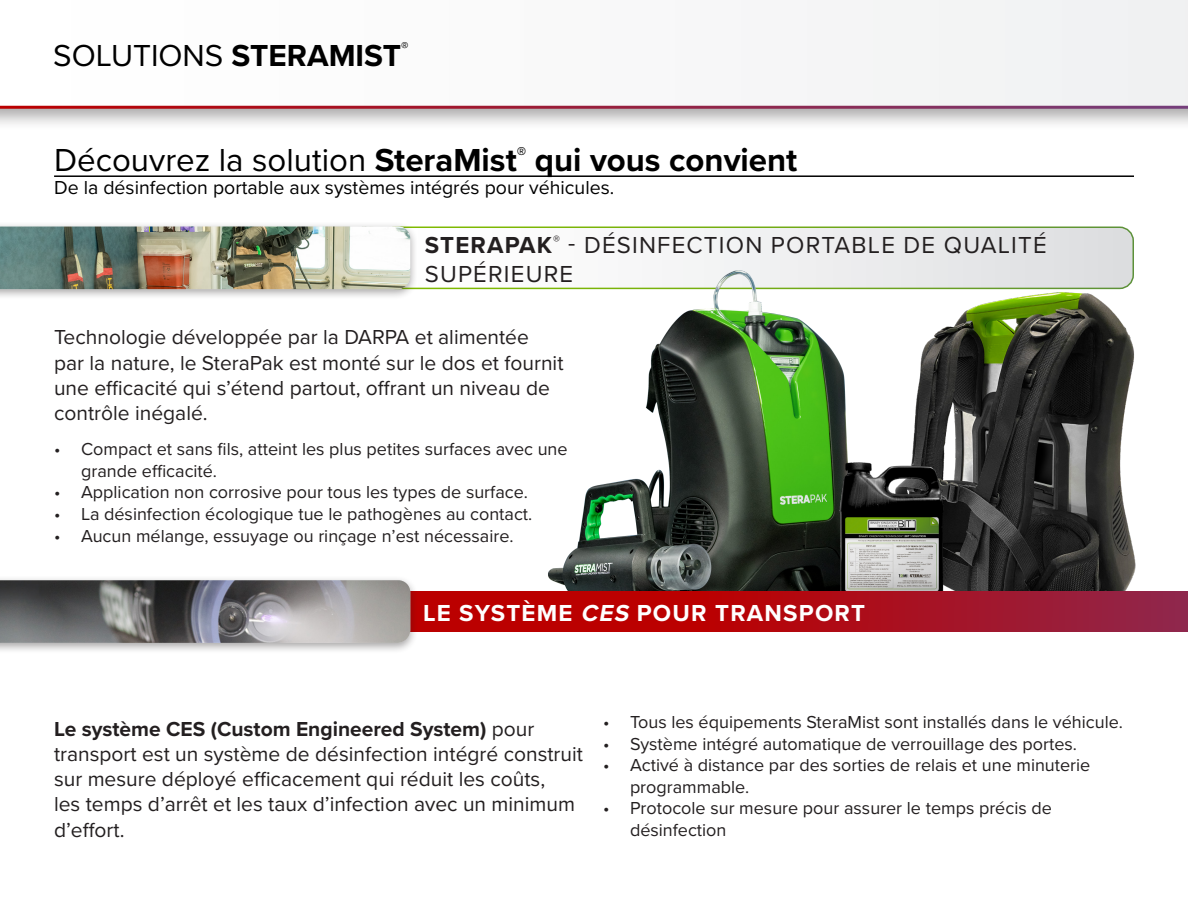
<style>
.page{position:relative;width:1188px;height:918px;background:#fff}
.page>*{position:absolute;margin:0;border:0;box-sizing:border-box;transform-origin:0 0}
.Body_Text{font:700 33px "Proxima Nova";color:#000}
.t1{font:31.5px "Proxima Nova";color:#000}
.t2{font:24px/28.8px "Proxima Nova";letter-spacing:.05em;color:#231f20}
.t3{font:700 24px "Proxima Nova";letter-spacing:.05em;color:#fff}
.t4{font:21px/25.2px "Proxima Nova";color:#231f20}
.Body_Text-2{font:19.5px "Proxima Nova";color:#000}
.t5{font:18px/21.6px "Proxima Nova";color:#231f20}
.t6{font:700 14.85px "Proxima Nova";color:#000}
.s1{font-weight:700}
.s2{font-weight:400}
.s3{font-style:italic}
</style>
<div class="page">
<div style="left:0;top:0;width:1188px;height:131px;background:#231f20;opacity:.4"></div>
<svg style="left:0;top:0;width:1188px;height:109px"></svg>
<img style="left:894px;top:288px;width:242px;height:303px">
<hr style="left:54px;top:175px;width:1080px;height:2px;background:#000">
<svg style="left:683px;top:227px;width:449px;height:60px"></svg>
<div style="left:381px;top:227px;width:753px;height:62px;border:2px solid #fff;border-radius:13px"></div>
<img style="left:543px;top:261px;width:351px;height:330px">
<img style="left:825px;top:457px;width:127px;height:134px">
<div style="left:403px;top:591px;width:785px;height:41px;background:linear-gradient(to right,#c60000,#952243)"></div>
<div style="left:0;top:575px;width:418px;height:79px;background:#231f20;opacity:.4"></div>
<img style="left:0;top:580px;width:410px;height:63px">
<div style="left:0;top:221px;width:418px;height:80px;background:#231f20;opacity:.4"></div>
<img style="left:0;top:227px;width:410px;height:62px">
<svg style="left:1187px;top:591px;width:1px;height:41px"></svg>
<p class="t6" style="left:401px;top:36px;width:9px">®</p>
<p class="t1" style="left:53px;top:32px;width:350px">SOLUTIONS <span class="s1">STERAMIST</span></p>
<p class="Body_Text" style="left:54px;top:135px;width:745px"><span class="s2">Découvrez la solution</span> SteraMist<sup>®</sup> qui vous convient</p>
<p class="Body_Text-2" style="left:54px;top:173px;width:562px">De la désinfection portable aux systèmes intégrés pour véhicules.</p>
<p class="t2" style="left:425px;top:229px;width:623px"><span class="s1">STERAPAK</span><sup>®</sup> - DÉSINFECTION PORTABLE DE QUALITÉ<br>SUPÉRIEURE</p>
<p class="t4" style="left:54px;top:324px;width:511px">Technologie développée par la DARPA et alimentée par la nature, le SteraPak est monté sur le dos et fournit une efficacité qui s’étend partout, offrant un niveau de contrôle inégalé.</p>
<p class="t5" style="left:81px;top:438px;width:488px;text-indent:-27px">• Compact et sans fils, atteint les plus petites surfaces avec une grande efficacité.</p>
<p class="t5" style="left:54px;top:481px;width:475px">• Application non corrosive pour tous les types de surface.</p>
<p class="t5" style="left:54px;top:502px;width:480px">• La désinfection écologique tue le pathogènes au contact.</p>
<p class="t5" style="left:54px;top:524px;width:461px">• Aucun mélange, essuyage ou rinçage n’est nécessaire.</p>
<p class="t3" style="left:423px;top:595px;width:443px">LE SYSTÈME <span class="s3">CES</span> POUR TRANSPORT</p>
<p class="t4" style="left:54px;top:715px;width:531px"><span class="s1">Le système CES (Custom Engineered System)</span> pour transport est un système de désinfection intégré construit sur mesure déployé efficacement qui réduit les coûts,<br>les temps d’arrêt et les taux d’infection avec un minimum d’effort.</p>
<p class="t5" style="left:603px;top:710px;width:521px">• Tous les équipements SteraMist sont installés dans le véhicule.</p>
<p class="t5" style="left:603px;top:732px;width:476px">• Système intégré automatique de verrouillage des portes.</p>
<p class="t5" style="left:630px;top:754px;width:462px;text-indent:-27px">• Activé à distance par des sorties de relais et une minuterie programmable.</p>
<p class="t5" style="left:630px;top:797px;width:423px;text-indent:-27px">• Protocole sur mesure pour assurer le temps précis de désinfection</p>
</div>
